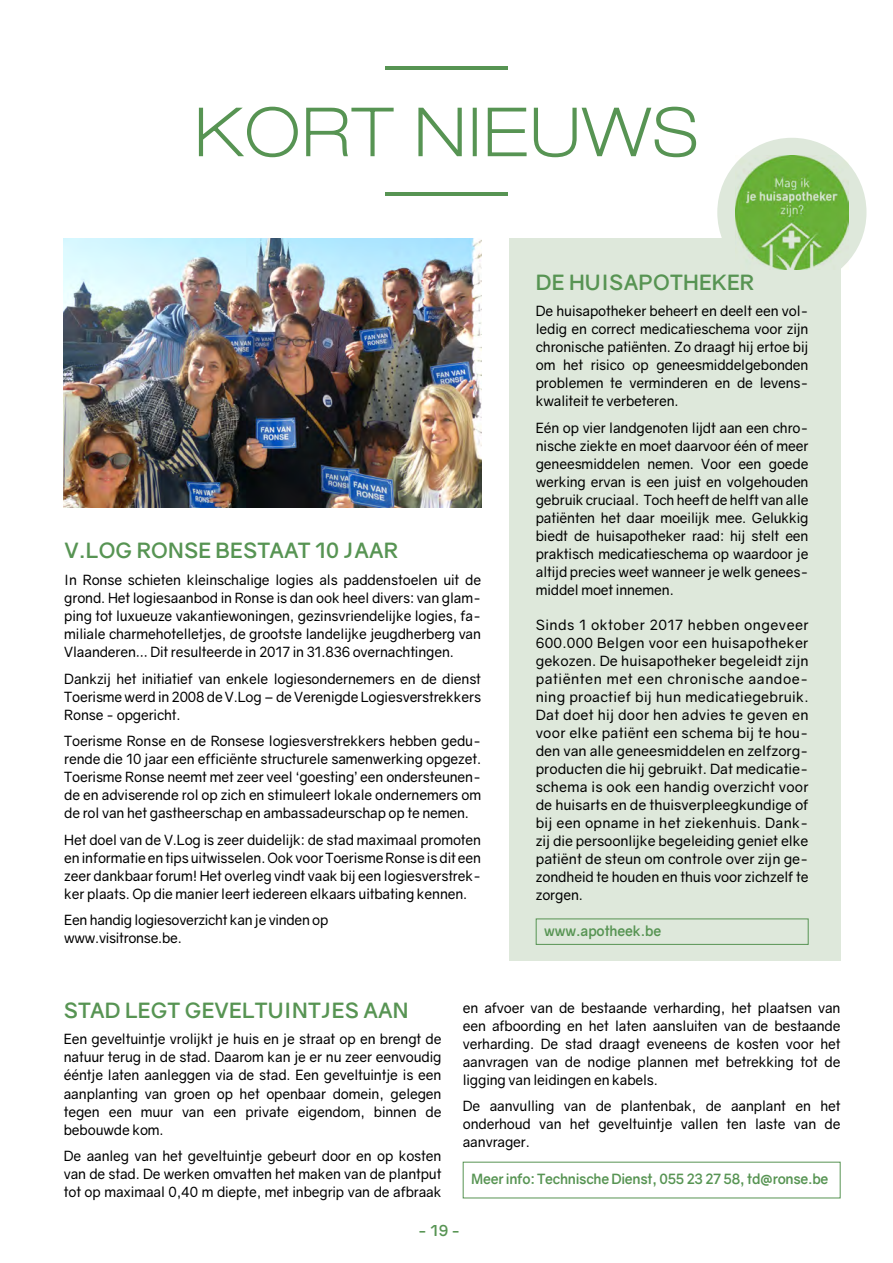
<style>
.page{position:relative;width:893px;height:1263px;background:#fff}
.page>*{position:absolute;margin:0;border:0;box-sizing:border-box;transform-origin:0 0}
.t1{font:700 21px "Gravity";letter-spacing:.01em;color:#579453}
.t2{font:700 15px "Gravity";color:#579453}
.t3{font:14.1px/18px "Gravity";letter-spacing:-.01em;color:#000;text-align:justify}
.t4{font:700 14.1px "Gravity";letter-spacing:-.02em;color:#579453}
</style>
<div class="page">
<div style="left:717px;top:138px;width:149px;height:149px;background:#dee8db;border-radius:50%"></div>
<div style="left:509px;top:238px;width:331px;height:723px;background:#dee8db"></div>
<svg style="left:198px;top:106px;width:100px;height:52px"></svg>
<svg style="left:306px;top:107px;width:88px;height:50px"></svg>
<svg style="left:418px;top:107px;width:44px;height:50px"></svg>
<div style="left:473px;top:108px;width:4px;height:48px;border:2px solid #579453"></div>
<svg style="left:487px;top:106px;width:210px;height:52px"></svg>
<hr style="left:385px;top:66px;width:123px;height:4px;background:#579453">
<hr style="left:385px;top:192px;width:123px;height:4px;background:#579453">
<div style="left:536px;top:918px;width:272px;height:27px;border:1px solid #579453"></div>
<div style="left:463px;top:1162px;width:377px;height:36px;border:1px solid #579453"></div>
<img style="left:735px;top:156px;width:114px;height:113px">
<img style="left:64px;top:238px;width:417px;height:270px">
<h1 class="t1" style="left:64px;top:538px;width:335px">V.LOG RONSE BESTAAT 10 JAAR</h1>
<p class="t3" style="left:64px;top:571px;width:418px">In Ronse schieten kleinschalige logies als paddenstoelen uit de grond. Het logiesaanbod in Ronse is dan ook heel divers: van glam&shy;ping tot luxueuze vakantiewoningen, gezinsvriendelijke logies, fa&shy;miliale charmehotelletjes, de grootste landelijke jeugdherberg van Vlaanderen… Dit resulteerde in 2017 in 31.836 overnachtingen.</p>
<p class="t3" style="left:64px;top:669px;width:418px">Dankzij het initiatief van enkele logiesondernemers en de dienst Toerisme werd in 2008 de V.Log – de Verenigde Logiesverstrekkers Ronse - opgericht.</p>
<p class="t3" style="left:64px;top:732px;width:418px">Toerisme Ronse en de Ronsese logiesverstrekkers hebben gedu&shy;rende die 10 jaar een efficiënte structurele samenwerking opgezet.<br>Toerisme Ronse neemt met zeer veel ‘goesting’ een ondersteunen&shy;de en adviserende rol op zich en stimuleert lokale ondernemers om de rol van het gastheerschap en ambassadeurschap op te nemen.</p>
<p class="t3" style="left:64px;top:830px;width:418px">Het doel van de V.Log is zeer duidelijk: de stad maximaal promoten en informatie en tips uitwisselen. Ook voor Toerisme Ronse is dit een zeer dankbaar forum! Het overleg vindt vaak bij een logiesverstrek&shy;ker plaats. Op die manier leert iedereen elkaars uitbating kennen.</p>
<p class="t3" style="left:64px;top:911px;width:266px">Een handig logiesoverzicht kan je vinden op www.visitronse.be.</p>
<h1 class="t1" style="left:536px;top:269px;width:220px">DE HUISAPOTHEKER</h1>
<p class="t3" style="left:536px;top:302px;width:274px">De huisapotheker beheert en deelt een vol&shy;ledig en correct medicatieschema voor zijn chronische patiënten. Zo draagt hij ertoe bij om het risico op geneesmiddelgebonden problemen te verminderen en de levens&shy;kwaliteit te verbeteren.</p>
<p class="t3" style="left:536px;top:419px;width:274px">Eén op vier landgenoten lijdt aan een chro&shy;nische ziekte en moet daarvoor één of meer geneesmiddelen nemen. Voor een goede werking ervan is een juist en volgehouden gebruik cruciaal. Toch heeft de helft van alle patiënten het daar moeilijk mee. Gelukkig biedt de huisapotheker raad: hij stelt een praktisch medicatieschema op waardoor je altijd precies weet wanneer je welk genees&shy;middel moet innemen.</p>
<p class="t3" style="left:536px;top:616px;width:274px">Sinds 1 oktober 2017 hebben ongeveer 600.000 Belgen voor een huisapotheker gekozen. De huisapotheker begeleidt zijn patiënten met een chronische aandoe&shy;ning proactief bij hun medicatiegebruik.<br>Dat doet hij door hen advies te geven en voor elke patiënt een schema bij te hou&shy;den van alle geneesmiddelen en zelfzorg&shy;producten die hij gebruikt. Dat medicatie&shy;schema is ook een handig overzicht voor de huisarts en de thuisverpleegkundige of bij een opname in het ziekenhuis. Dank&shy;zij die persoonlijke begeleiding geniet elke patiënt de steun om controle over zijn ge&shy;zondheid te houden en thuis voor zichzelf te zorgen.</p>
<p class="t4" style="left:544px;top:922px;width:119px">www.apotheek.be</p>
<h1 class="t1" style="left:64px;top:997px;width:346px">STAD LEGT GEVELTUINTJES AAN</h1>
<p class="t3" style="left:64px;top:1030px;width:379px">Een geveltuintje vrolijkt je huis en je straat op en brengt de natuur terug in de stad. Daarom kan je er nu zeer eenvoudig ééntje laten aanleggen via de stad. Een geveltuintje is een aanplanting van groen op het openbaar domein, gelegen tegen een muur van een private eigendom, binnen de bebouwde kom.</p>
<p class="t3" style="left:64px;top:1147px;width:379px">De aanleg van het geveltuintje gebeurt door en op kosten van de stad. De werken omvatten het maken van de plantput tot op maximaal 0,40 m diepte, met inbegrip van de afbraak</p>
<p class="t3" style="left:463px;top:999px;width:379px">en afvoer van de bestaande verharding, het plaatsen van een afboording en het laten aansluiten van de bestaande verharding. De stad draagt eveneens de kosten voor het aanvragen van de nodige plannen met betrekking tot de ligging van leidingen en kabels.</p>
<p class="t3" style="left:463px;top:1097px;width:379px">De aanvulling van de plantenbak, de aanplant en het onderhoud van het geveltuintje vallen ten laste van de aanvrager.</p>
<p class="t4" style="left:471px;top:1170px;width:359px">Meer info: Technische Dienst, 055 23 27 58, td@ronse.be</p>
<p class="t2" style="left:418px;top:1221px;width:44px">- 19 -</p>
</div>
